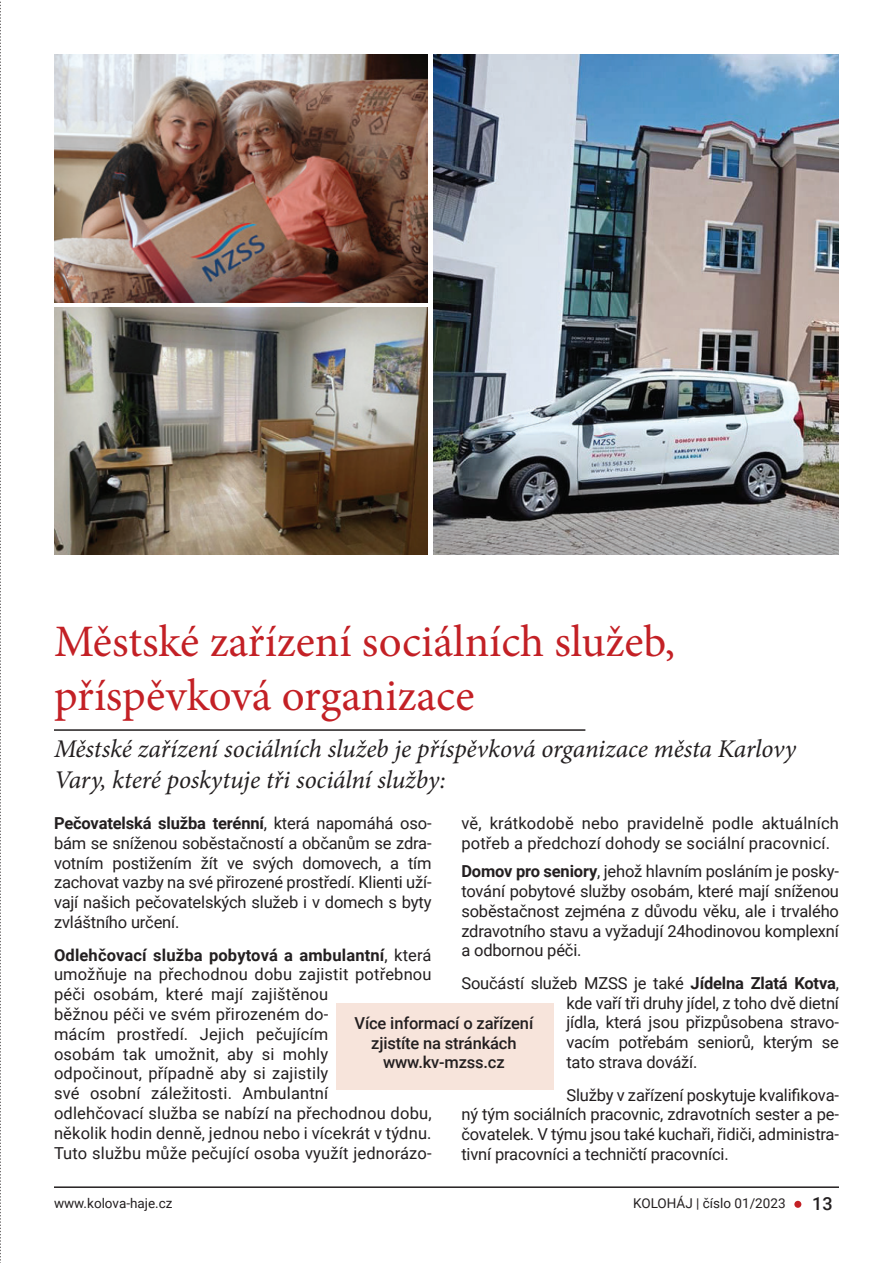
<style>
.page{position:relative;width:893px;height:1263px;background:#fff}
.page>*{position:absolute;margin:0;border:0;box-sizing:border-box;transform-origin:0 0}
.t1{font:45px/54px "Minion Pro";color:#c32025}
.t2{font:italic 25.5px/30.6px "Minion Pro";letter-spacing:-.005em;color:#231f20}
.t3{font:500 18px "Roboto";color:#231f20}
.t4{font:16.5px/19.8px "Roboto";letter-spacing:.01em;color:#231f20;text-align:justify}
.t5{font:500 16.5px/19.8px "Roboto";letter-spacing:-.01em;color:#231f20;text-align:center}
.t6{font:13.5px "Roboto";color:#231f20}
.s1{font-weight:700}
</style>
<div class="page">
<svg style="left:0;top:1px;width:1px;height:1262px"></svg>
<hr style="left:54px;top:1186px;width:785px;height:2px;background:#231f20">
<div style="left:794px;top:1201px;width:7px;height:7px;background:#c32025;border-radius:50%"></div>
<hr style="left:54px;top:729px;width:531px;height:2px;background:#231f20">
<div style="left:336px;top:1003px;width:218px;height:87px;background:#f7e4db"></div>
<img style="left:54px;top:55px;width:373px;height:247px">
<img style="left:54px;top:307px;width:373px;height:248px">
<img style="left:433px;top:55px;width:406px;height:500px">
<h1 class="t1" style="left:54px;top:614px;width:623px">Městské zařízení sociálních služeb, příspěvková organizace</h1>
<h2 class="t2" style="left:54px;top:734px;width:743px">Městské zařízení sociálních služeb je příspěvková organizace města Karlovy<br>Vary, které poskytuje tři sociální služby:</h2>
<p class="t4" style="left:54px;top:813px;width:379px"><span class="s1">Pečovatelská služba terénní</span>, která napomáhá oso&shy;bám se sníženou soběstačností a občanům se zdra&shy;votním postižením žít ve svých domovech, a tím zachovat vazby na své přirozené prostředí. Klienti uží&shy;vají našich pečovatelských služeb i v domech s byty zvláštního určení.</p>
<p class="t4" style="left:54px;top:944px;width:379px;text-align:left"><span class="s1">Odlehčovací služba pobytová a ambulantní</span>, která umožňuje na přechodnou dobu zajistit potřebnou péči osobám, které mají zajištěnou<br>běžnou péči ve svém přirozeném do-<br>mácím prostředí. Jejich pečujícím<br>osobám tak umožnit, aby si mohly<br>odpočinout, případně aby si zajistily<br>své osobní záležitosti. Ambulantní<br>odlehčovací služba se nabízí na přechodnou dobu, několik hodin denně, jednou nebo i vícekrát v týdnu.<br>Tuto službu může pečující osoba využít jednorázo-</p>
<p class="t4" style="left:461px;top:813px;width:379px">vě, krátkodobě nebo pravidelně podle aktuálních potřeb a předchozí dohody se sociální pracovnicí.</p>
<p class="t4" style="left:461px;top:861px;width:379px"><span class="s1">Domov pro seniory</span>, jehož hlavním posláním je posky&shy;tování pobytové služby osobám, které mají sníženou soběstačnost zejména z důvodu věku, ale i trvalého zdravotního stavu a vyžadují 24hodinovou komplexní a odbornou péči.</p>
<p class="t4" style="left:566px;top:972px;width:274px;text-indent:-105px">Součástí služeb MZSS je také <span class="s1">Jídelna Zlatá Kotva</span>, kde vaří tři druhy jídel, z toho dvě dietní jídla, která jsou přizpůsobena stravo&shy;vacím potřebám seniorů, kterým se tato strava dováží.</p>
<p class="t4" style="left:461px;top:1084px;width:379px;text-indent:105px">Služby v zařízení poskytuje kvalifikova&shy;ný tým sociálních pracovnic, zdravotních sester a pe&shy;čovatelek. V týmu jsou také kuchaři, řidiči, administra&shy;tivní pracovníci a techničtí pracovníci.</p>
<p class="t5" style="left:354px;top:1012px;width:180px">Více informací o zařízení zjistíte na stránkách www.kv-mzss.cz</p>
<p class="t6" style="left:54px;top:1194px;width:120px">www.kolova-haje.cz</p>
<p class="t6" style="left:633px;top:1194px;width:154px">KOLOHÁJ | číslo 01/2023</p>
<p class="t3" style="left:812px;top:1191px;width:22px">13</p>
</div>
